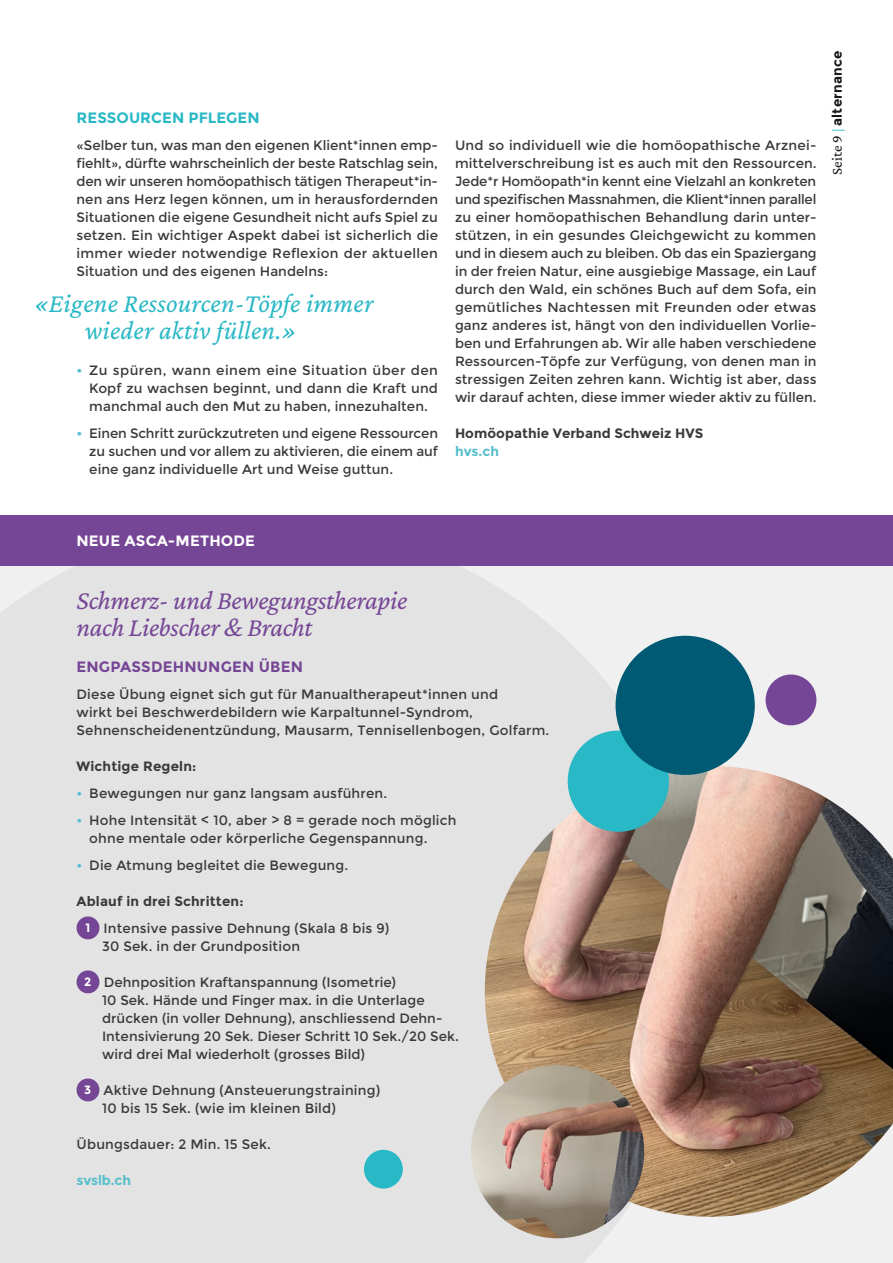
<style>
.page{position:relative;width:893px;height:1263px;background:#fff}
.page>*{position:absolute;margin:0;border:0;box-sizing:border-box;transform-origin:0 0}
.t1{font:italic 200 27px/27px "Crimson Pro";letter-spacing:-.01em;color:#764696}
.t2{font:italic 200 27px/27px "Crimson Pro";letter-spacing:.01em;color:#29b8c5}
.t3{font:700 15px "Montserrat";letter-spacing:.015em;color:#764696}
.t4{font:700 15px "Montserrat";letter-spacing:.005em;color:#29b8c5}
.t5{font:700 15px "Montserrat";letter-spacing:.015em;color:#fff}
.t6{font:200 15px "Crimson Pro";letter-spacing:.01em;color:#181716}
.t7{font:13.5px/18px "Montserrat";letter-spacing:.015em;color:#3a3a39}
.t8{font:700 13.5px "Montserrat";letter-spacing:.005em;color:#3a3a39}
.t9{font:700 13.5px "Montserrat";letter-spacing:-.005em;color:#55bfcb}
.t10{font:700 13.5px "Montserrat";letter-spacing:.015em;color:#181716}
.s1{font-weight:700;color:#55bfcb}
.s2{font-size:13.5px;color:#29b8c5}
.s3{font-weight:700}
.s4{font-weight:700;font-size:12px;color:#fff}
</style>
<div class="page">
<div style="left:0;top:557px;width:893px;height:706px;background:#f0f0f0"></div>
<div style="left:0;top:566px;width:705px;height:697px;background:#e3e3e3"></div>
<div style="left:0;top:516px;width:893px;height:50px;background:#764696"></div>
<div style="left:77px;top:916px;width:22px;height:23px;background:#764696;border-radius:50%"></div>
<div style="left:77px;top:970px;width:22px;height:23px;background:#764696;border-radius:50%"></div>
<div style="left:77px;top:1078px;width:22px;height:23px;background:#764696;border-radius:50%"></div>
<img style="left:485px;top:766px;width:408px;height:451px">
<img style="left:471px;top:1065px;width:173px;height:173px;border-radius:87px">
<div style="left:568px;top:730px;width:101px;height:102px;background:#29b8c5;border-radius:50%"></div>
<div style="left:364px;top:1150px;width:39px;height:38px;background:#29b8c5;border-radius:50%"></div>
<div style="left:766px;top:674px;width:50px;height:51px;background:#764696;border-radius:50%"></div>
<div style="left:616px;top:636px;width:139px;height:139px;background:#005a74;border-radius:50%"></div>
<p class="t4" style="left:77px;top:109px;width:185px">RESSOURCEN PFLEGEN</p>
<p class="t7" style="left:77px;top:136px;width:363px;text-align:justify">«Selber tun, was man den eigenen Klient*innen emp&shy;fiehlt», dürfte wahrscheinlich der beste Ratschlag sein, den wir unseren homöopathisch tätigen Therapeut*in&shy;nen ans Herz legen können, um in herausfordernden Situationen die eigene Gesundheit nicht aufs Spiel zu setzen. Ein wichtiger Aspekt dabei ist sicherlich die immer wieder notwendige Reflexion der aktuellen Situation und des eigenen Handelns:</p>
<h1 class="t2" style="left:85px;top:289px;width:290px;text-indent:-51px">«Eigene Ressourcen-Töpfe immer wieder aktiv füllen.»</h1>
<p class="t7" style="left:89px;top:361px;width:350px;text-align:justify;text-indent:-13px"><span class="s1">•</span> Zu spüren, wann einem eine Situation über den Kopf zu wachsen beginnt, und dann die Kraft und manchmal auch den Mut zu haben, innezuhalten.</p>
<p class="t7" style="left:89px;top:424px;width:350px;text-align:justify;text-indent:-13px"><span class="s1">•</span> Einen Schritt zurückzutreten und eigene Ressourcen zu suchen und vor allem zu aktivieren, die einem auf eine ganz individuelle Art und Weise guttun.</p>
<p class="t7" style="left:455px;top:136px;width:363px;text-align:justify">Und so individuell wie die homöopathische Arznei&shy;mittelverschreibung ist es auch mit den Ressourcen.<br>Jede*r Homöopath*in kennt eine Vielzahl an konkreten und spezifischen Massnahmen, die Klient*innen parallel zu einer homöopathischen Behandlung darin unter&shy;stützen, in ein gesundes Gleichgewicht zu kommen und in diesem auch zu bleiben. Ob das ein Spaziergang in der freien Natur, eine ausgiebige Massage, ein Lauf durch den Wald, ein schönes Buch auf dem Sofa, ein gemütliches Nachtessen mit Freunden oder etwas ganz anderes ist, hängt von den individuellen Vorlie&shy;ben und Erfahrungen ab. Wir alle haben verschiedene Ressourcen-Töpfe zur Verfügung, von denen man in stressigen Zeiten zehren kann. Wichtig ist aber, dass wir darauf achten, diese immer wieder aktiv zu füllen.</p>
<p class="t8" style="left:455px;top:425px;width:250px">Homöopathie Verband Schweiz HVS</p>
<p class="t9" style="left:455px;top:443px;width:46px">hvs.ch</p>
<p class="t10" style="left:829px;top:126px;width:76px;rotate:-90deg">alternance</p>
<p class="t6" style="left:827px;top:175px;width:48px;rotate:-90deg">Seite 9 <span class="s2">|</span></p>
<p class="t5" style="left:77px;top:532px;width:180px">NEUE ASCA-METHODE</p>
<h1 class="t1" style="left:77px;top:586px;width:332px">Schmerz- und Bewegungstherapie nach Liebscher &amp; Bracht</h1>
<p class="t3" style="left:77px;top:658px;width:228px">ENGPASSDEHNUNGEN ÜBEN</p>
<p class="t7" style="left:77px;top:685px;width:474px">Diese Übung eignet sich gut für Manualtherapeut*innen und<br>wirkt bei Beschwerdebildern wie Karpaltunnel-Syndrom,<br>Sehnenscheidenentzündung, Mausarm, Tennisellenbogen, Golfarm.</p>
<p class="t8" style="left:77px;top:758px;width:121px">Wichtige Regeln:</p>
<p class="t7" style="left:77px;top:784px;width:312px"><span class="s1">•</span> Bewegungen nur ganz langsam ausführen.</p>
<p class="t7" style="left:89px;top:811px;width:369px;text-indent:-13px"><span class="s1">•</span> Hohe Intensität &lt; 10, aber &gt; 8 = gerade noch möglich ohne mentale oder körperliche Gegenspannung.</p>
<p class="t7" style="left:77px;top:856px;width:273px"><span class="s1">•</span> Die Atmung begleitet die Bewegung.</p>
<p class="t7" style="left:85px;top:888px;width:305px;line-height:27px;text-indent:-9px"><span class="s3">Ablauf in drei Schritten:<br></span><span class="s4">1</span> Intensive passive Dehnung (Skala 8 bis 9)</p>
<p class="t7" style="left:102px;top:937px;width:200px">30 Sek. in der Grundposition</p>
<p class="t7" style="left:102px;top:973px;width:358px;text-indent:-18px"><span class="s4">2</span> Dehnposition Kraftanspannung (Isometrie)<br>10 Sek. Hände und Finger max. in die Unterlage drücken (in voller Dehnung), anschliessend Dehn-Intensivierung 20 Sek. Dieser Schritt 10 Sek./20 Sek. wird drei Mal wiederholt (grosses Bild)</p>
<p class="t7" style="left:102px;top:1081px;width:280px;text-indent:-18px"><span class="s4">3</span> Aktive Dehnung (Ansteuerungstraining)<br>10 bis 15 Sek. (wie im kleinen Bild)</p>
<p class="t7" style="left:77px;top:1135px;width:196px">Übungsdauer: 2 Min. 15 Sek.</p>
<p class="t9" style="left:77px;top:1172px;width:56px">svslb.ch</p>
</div>
